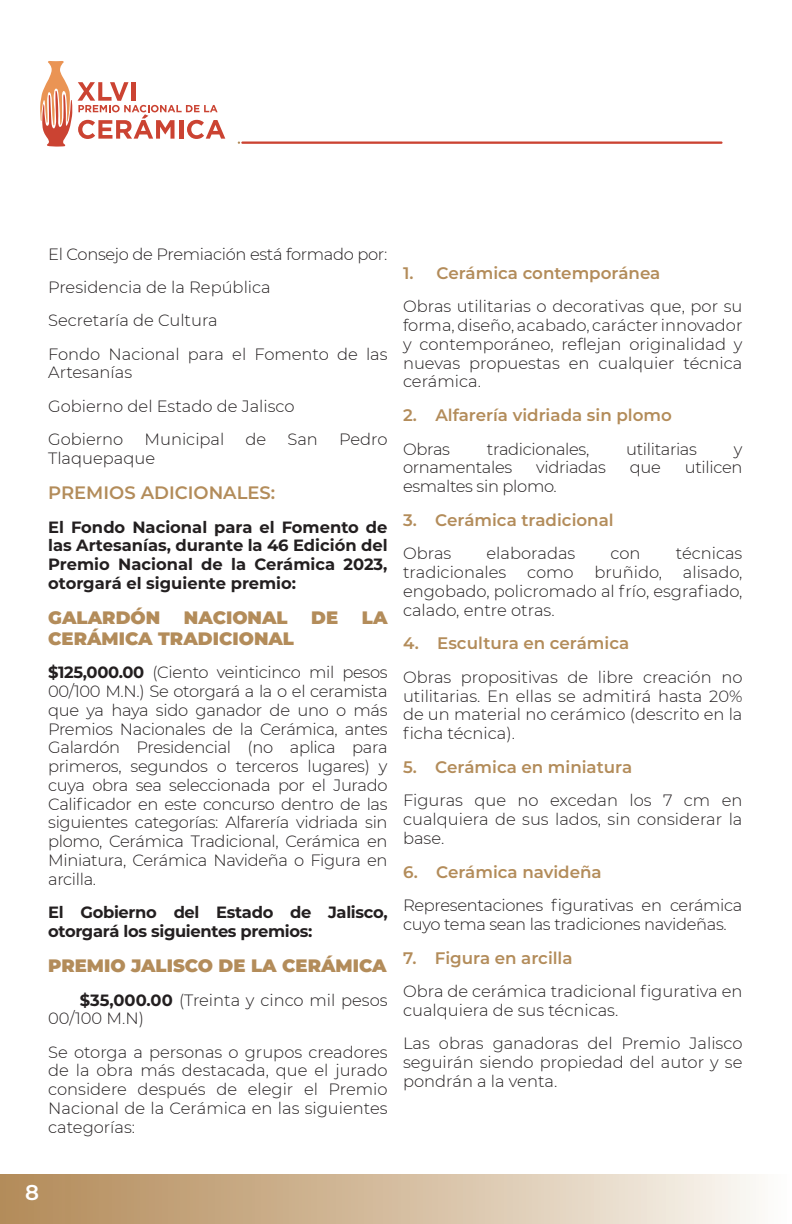
<style>
.page{position:relative;width:792px;height:1224px;background:#fff}
.page>*{position:absolute;margin:0;border:0;box-sizing:border-box;transform-origin:0 0}
.t1{font:600 21.4px "Montserrat";color:#fff}
.Titulo{font:900 18px "Montserrat";color:#b38c5a}
.Titulo-2{font:600 18px "Montserrat";color:#b38c5a}
.Titulo-3{font:600 16.8px "Montserrat";color:#b38c5a}
.Titulo-4{font:300 16.4px/18.8px "Montserrat";color:#231f20;text-align:justify}
.Titulo-5{font:300 16.4px/18.8px "Montserrat";letter-spacing:-.02em;color:#231f20}
.Titulo-6{font:700 16.4px/18.8px "Montserrat";letter-spacing:-.02em;color:#231f20;text-align:justify}
.s1{font-weight:700}
</style>
<div class="page">
<hr style="left:241px;top:141px;width:482px;height:3px;background:#cb4332">
<div style="left:0;top:1174px;width:792px;height:50px;background:linear-gradient(to right,#b18753,#fbf9f4)"></div>
<svg style="left:40px;top:61px;width:32px;height:86px"></svg>
<svg style="left:78px;top:82px;width:147px;height:57px"></svg>
<p class="Titulo-5" style="left:48px;top:244px;width:341px">El Consejo de Premiación está formado por:</p>
<p class="Titulo-4" style="left:48px;top:277px;width:224px">Presidencia de la República</p>
<p class="Titulo-4" style="left:48px;top:311px;width:171px">Secretaría de Cultura</p>
<p class="Titulo-4" style="left:48px;top:344px;width:341px">Fondo Nacional para el Fomento de las<br>Artesanías</p>
<p class="Titulo-4" style="left:48px;top:396px;width:248px">Gobierno del Estado de Jalisco</p>
<p class="Titulo-4" style="left:48px;top:429px;width:77px">Gobierno</p>
<p class="Titulo-4" style="left:145px;top:429px;width:81px">Municipal</p>
<p class="Titulo-4" style="left:246px;top:429px;width:22px">de</p>
<p class="Titulo-4" style="left:287px;top:429px;width:32px">San</p>
<p class="Titulo-4" style="left:339px;top:429px;width:50px">Pedro</p>
<p class="Titulo-4" style="left:48px;top:448px;width:108px">Tlaquepaque</p>
<p class="Titulo-2" style="left:48px;top:480px;width:229px">PREMIOS ADICIONALES:</p>
<p class="Titulo-6" style="left:48px;top:517px;width:341px">El Fondo Nacional para el Fomento de las Artesanías, durante la 46 Edición del Premio Nacional de la Cerámica 2023, otorgará el siguiente premio:</p>
<p class="Titulo" style="left:48px;top:604px;width:114px">GALARDÓN</p>
<p class="Titulo" style="left:184px;top:604px;width:105px">NACIONAL</p>
<p class="Titulo" style="left:311px;top:604px;width:28px">DE</p>
<p class="Titulo" style="left:362px;top:604px;width:27px">LA</p>
<p class="Titulo" style="left:48px;top:625px;width:247px">CERÁMICA TRADICIONAL</p>
<p class="Titulo-4" style="left:48px;top:662px;width:341px"><span class="s1">$125,000.00</span> (Ciento veinticinco mil pesos 00/100 M.N.) Se otorgará a la o el ceramista que ya haya sido ganador de uno o más Premios Nacionales de la Cerámica, antes Galardón Presidencial (no aplica para primeros, segundos o terceros lugares) y cuya obra sea seleccionada por el Jurado Calificador en este concurso dentro de las siguientes categorías: Alfarería vidriada sin plomo, Cerámica Tradicional, Cerámica en Miniatura, Cerámica Navideña o Figura en arcilla.</p>
<p class="Titulo-6" style="left:48px;top:902px;width:341px">El Gobierno del Estado de Jalisco, otorgará los siguientes premios:</p>
<p class="Titulo" style="left:48px;top:952px;width:340px">PREMIO JALISCO DE LA CERÁMICA</p>
<p class="Titulo-4" style="left:48px;top:990px;width:341px;text-indent:32px"><span class="s1">$35,000.00</span> (Treinta y cinco mil pesos<br>00/100 M.N)</p>
<p class="Titulo-4" style="left:48px;top:1042px;width:341px">Se otorga a personas o grupos creadores de la obra más destacada, que el jurado considere después de elegir el Premio Nacional de la Cerámica en las siguientes categorías:</p>
<p class="Titulo-3" style="left:403px;top:261px;width:259px">1. Cerámica contemporánea</p>
<p class="Titulo-4" style="left:403px;top:297px;width:341px">Obras utilitarias o decorativas que, por su forma, diseño, acabado, carácter innovador y contemporáneo, reflejan originalidad y nuevas propuestas en cualquier técnica cerámica.</p>
<p class="Titulo-3" style="left:403px;top:403px;width:270px">2. Alfarería vidriada sin plomo</p>
<p class="Titulo-4" style="left:403px;top:439px;width:49px">Obras</p>
<p class="Titulo-5" style="left:487px;top:439px;width:104px">tradicionales,</p>
<p class="Titulo-5" style="left:626px;top:439px;width:72px">utilitarias</p>
<p class="Titulo-4" style="left:734px;top:439px;width:10px">y</p>
<p class="Titulo-5" style="left:403px;top:458px;width:111px">ornamentales</p>
<p class="Titulo-5" style="left:536px;top:458px;width:71px">vidriadas</p>
<p class="Titulo-4" style="left:630px;top:458px;width:33px">que</p>
<p class="Titulo-5" style="left:685px;top:458px;width:59px">utilicen</p>
<p class="Titulo-5" style="left:403px;top:476px;width:155px">esmaltes sin plomo.</p>
<p class="Titulo-3" style="left:403px;top:508px;width:212px">3. Cerámica tradicional</p>
<p class="Titulo-4" style="left:403px;top:544px;width:50px">Obras</p>
<p class="Titulo-4" style="left:487px;top:544px;width:90px">elaboradas</p>
<p class="Titulo-4" style="left:611px;top:544px;width:32px">con</p>
<p class="Titulo-4" style="left:676px;top:544px;width:68px">técnicas</p>
<p class="Titulo-4" style="left:403px;top:562px;width:105px">tradicionales</p>
<p class="Titulo-4" style="left:527px;top:562px;width:48px">como</p>
<p class="Titulo-4" style="left:594px;top:562px;width:69px">bruñido,</p>
<p class="Titulo-4" style="left:403px;top:562px;width:341px;text-indent:280px">alisado, engobado, policromado al frío, esgrafiado, calado, entre otras.</p>
<p class="Titulo-3" style="left:403px;top:632px;width:228px">4. Escultura en cerámica</p>
<p class="Titulo-4" style="left:403px;top:667px;width:341px">Obras propositivas de libre creación no utilitarias. En ellas se admitirá hasta 20% de un material no cerámico (descrito en la ficha técnica).</p>
<p class="Titulo-3" style="left:403px;top:755px;width:231px">5. Cerámica en miniatura</p>
<p class="Titulo-4" style="left:403px;top:791px;width:341px">Figuras que no excedan los 7 cm en cualquiera de sus lados, sin considerar la base.</p>
<p class="Titulo-3" style="left:403px;top:860px;width:200px">6. Cerámica navideña</p>
<p class="Titulo-5" style="left:403px;top:895px;width:341px">Representaciones figurativas en cerámica cuyo tema sean las tradiciones navideñas.</p>
<p class="Titulo-3" style="left:403px;top:946px;width:171px">7. Figura en arcilla</p>
<p class="Titulo-4" style="left:403px;top:981px;width:341px">Obra de cerámica tradicional figurativa en cualquiera de sus técnicas.</p>
<p class="Titulo-4" style="left:403px;top:1033px;width:341px">Las obras ganadoras del Premio Jalisco seguirán siendo propiedad del autor y se pondrán a la venta.</p>
<h1 class="t1" style="left:25px;top:1177px;width:15px">8</h1>
</div>
